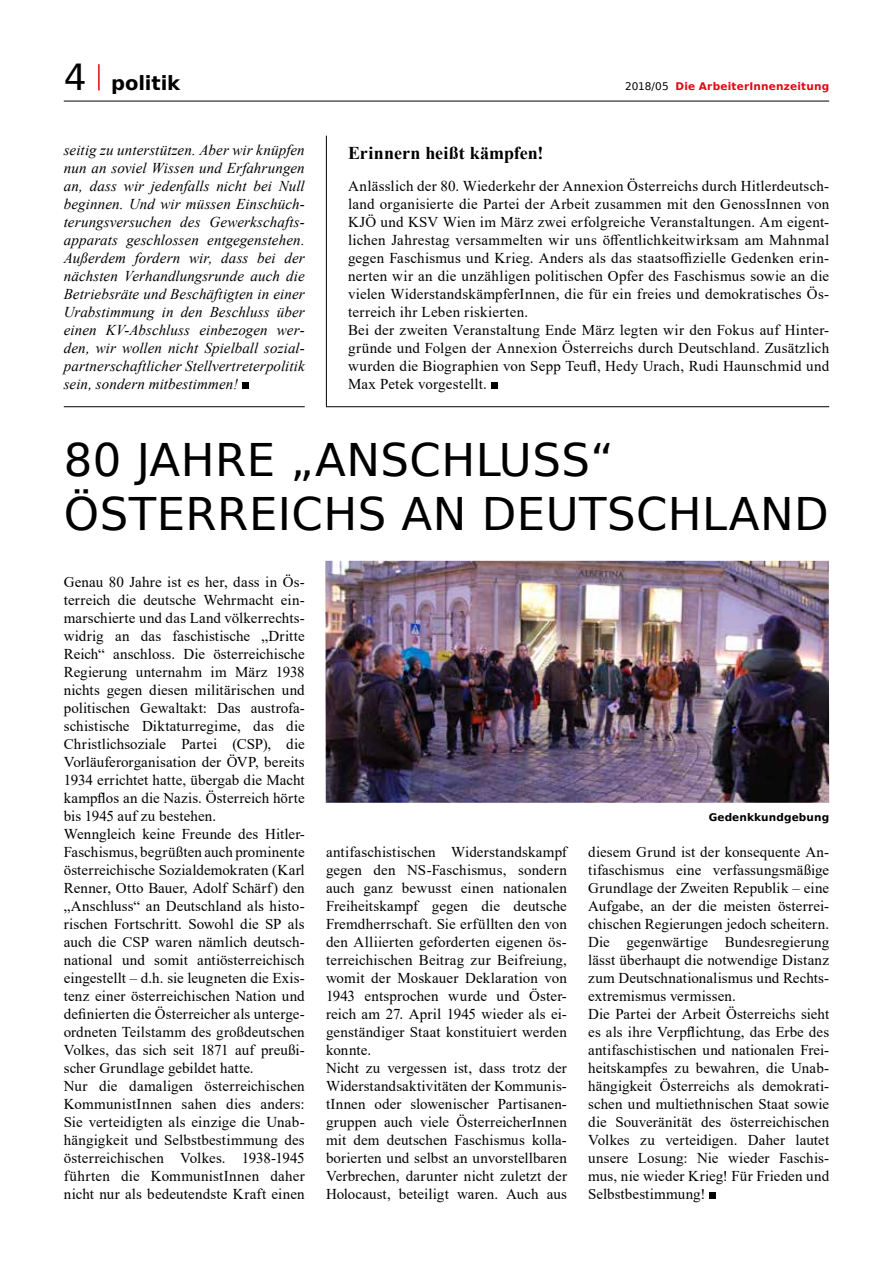
<style>
.page{position:relative;width:893px;height:1263px;background:#fff}
.page>*{position:absolute;margin:0;border:0;box-sizing:border-box;transform-origin:0 0}
.t1{font:45px/54px "Bitstream Vera Sans";letter-spacing:.01em;color:#000}
.t2{font:700 19.5px "Bitstream Vera Sans";letter-spacing:-.005em;color:#000}
.t3{font:700 18px "Times New Roman";letter-spacing:.005em;color:#000}
.t4{font:15px/18px "Times New Roman";letter-spacing:.01em;color:#000}
.t5{font:italic 15px/18px "Times New Roman";letter-spacing:.005em;color:#000;text-align:justify}
.t6{font:700 10.5px "Bitstream Vera Sans";letter-spacing:.02em;color:#e30613}
.t7{font:700 10.5px "Bitstream Vera Sans";letter-spacing:.01em;color:#000}
.s1{font-weight:400;font-size:36px}
.s2{font-weight:400;color:#000}
</style>
<div class="page">
<hr style="left:98px;top:64px;width:2px;height:26px;background:#e30613">
<hr style="left:64px;top:101px;width:765px;height:1px;background:#000">
<hr style="left:326px;top:136px;width:1px;height:270px;background:#000">
<hr style="left:326px;top:406px;width:503px;height:1px;background:#000">
<div style="left:709px;top:1192px;width:7px;height:7px;background:#000"></div>
<div style="left:242px;top:382px;width:7px;height:7px;background:#000"></div>
<hr style="left:64px;top:406px;width:241px;height:1px;background:#000">
<img style="left:325px;top:561px;width:504px;height:242px">
<div style="left:491px;top:382px;width:7px;height:7px;background:#000"></div>
<h2 class="t2" style="left:64px;top:72px;width:118px"><span class="s1">4</span> politik</h2>
<p class="t5" style="left:64px;top:141px;width:242px">seitig zu unterstützen. Aber wir knüpfen nun an soviel Wissen und Erfahrungen an, dass wir jedenfalls nicht bei Null beginnen. Und wir müssen Einschüch&shy;terungsversuchen des Gewerkschafts&shy;apparats geschlossen entgegenstehen.<br>Außerdem fordern wir, dass bei der nächsten Verhandlungsrunde auch die Betriebsräte und Beschäftigten in einer Urabstimmung in den Beschluss über einen KV-Abschluss einbezogen wer&shy;den, wir wollen nicht Spielball sozial&shy;partnerschaftlicher Stellvertreterpolitik sein, sondern mitbestimmen!</p>
<p class="t6" style="left:625px;top:81px;width:206px"><span class="s2">2018/05</span> Die ArbeiterInnenzeitung</p>
<p class="t3" style="left:348px;top:140px;width:197px">Erinnern heißt kämpfen!</p>
<p class="t4" style="left:348px;top:177px;width:483px">Anlässlich der 80. Wiederkehr der Annexion Österreichs durch Hitlerdeutsch&shy;land organisierte die Partei der Arbeit zusammen mit den GenossInnen von KJÖ und KSV Wien im März zwei erfolgreiche Veranstaltungen. Am eigent&shy;lichen Jahrestag versammelten wir uns öffentlichkeitwirksam am Mahnmal gegen Faschismus und Krieg. Anders als das staatsoffizielle Gedenken erin&shy;nerten wir an die unzähligen politischen Opfer des Faschismus sowie an die vielen WiderstandskämpferInnen, die für ein freies und demokratisches Ös&shy;terreich ihr Leben riskierten.<br>Bei der zweiten Veranstaltung Ende März legten wir den Fokus auf Hinter&shy;gründe und Folgen der Annexion Österreichs durch Deutschland. Zusätzlich wurden die Biographien von Sepp Teufl, Hedy Urach, Rudi Haunschmid und Max Petek vorgestellt.</p>
<h1 class="t1" style="left:64px;top:434px;width:766px">80 JAHRE „ANSCHLUSS“<br>ÖSTERREICHS AN DEUTSCHLAND</h1>
<p class="t4" style="left:64px;top:573px;width:242px">Genau 80 Jahre ist es her, dass in Ös&shy;terreich die deutsche Wehrmacht ein&shy;marschierte und das Land völkerrechts&shy;widrig an das faschistische „Dritte Reich“ anschloss. Die österreichische Regierung unternahm im März 1938 nichts gegen diesen militärischen und politischen Gewaltakt: Das austrofa&shy;schistische Diktaturregime, das die Christlichsoziale Partei (CSP), die Vorläuferorganisation der ÖVP, bereits 1934 errichtet hatte, übergab die Macht kampflos an die Nazis. Österreich hörte bis 1945 auf zu bestehen.<br>Wenngleich keine Freunde des Hitler-Faschismus, begrüßten auch prominente österreichische Sozialdemokraten (Karl Renner, Otto Bauer, Adolf Schärf) den „Anschluss“ an Deutschland als histo&shy;rischen Fortschritt. Sowohl die SP als auch die CSP waren nämlich deutsch&shy;national und somit antiösterreichisch eingestellt – d.h. sie leugneten die Exis&shy;tenz einer österreichischen Nation und definierten die Österreicher als unterge&shy;ordneten Teilstamm des großdeutschen Volkes, das sich seit 1871 auf preußi&shy;scher Grundlage gebildet hatte.<br>Nur die damaligen österreichischen KommunistInnen sahen dies anders:<br>Sie verteidigten als einzige die Unab&shy;hängigkeit und Selbstbestimmung des österreichischen Volkes. 1938-1945 führten die KommunistInnen daher nicht nur als bedeutendste Kraft einen</p>
<p class="t7" style="left:709px;top:811px;width:122px">Gedenkkundgebung</p>
<p class="t4" style="left:326px;top:843px;width:242px">antifaschistischen Widerstandskampf gegen den NS-Faschismus, sondern auch ganz bewusst einen nationalen Freiheitskampf gegen die deutsche Fremdherrschaft. Sie erfüllten den von den Alliierten geforderten eigenen ös&shy;terreichischen Beitrag zur Beifreiung, womit der Moskauer Deklaration von 1943 entsprochen wurde und Öster&shy;reich am 27. April 1945 wieder als ei&shy;genständiger Staat konstituiert werden konnte.<br>Nicht zu vergessen ist, dass trotz der Widerstandsaktivitäten der Kommunis&shy;tInnen oder slowenischer Partisanen&shy;gruppen auch viele ÖsterreicherInnen mit dem deutschen Faschismus kolla&shy;borierten und selbst an unvorstellbaren Verbrechen, darunter nicht zuletzt der Holocaust, beteiligt waren. Auch aus</p>
<p class="t4" style="left:588px;top:843px;width:242px">diesem Grund ist der konsequente An&shy;tifaschismus eine verfassungsmäßige Grundlage der Zweiten Republik – eine Aufgabe, an der die meisten österrei&shy;chischen Regierungen jedoch scheitern.<br>Die gegenwärtige Bundesregierung lässt überhaupt die notwendige Distanz zum Deutschnationalismus und Rechts&shy;extremismus vermissen.<br>Die Partei der Arbeit Österreichs sieht es als ihre Verpflichtung, das Erbe des antifaschistischen und nationalen Frei&shy;heitskampfes zu bewahren, die Unab&shy;hängigkeit Österreichs als demokrati&shy;schen und multiethnischen Staat sowie die Souveränität des österreichischen Volkes zu verteidigen. Daher lautet unsere Losung: Nie wieder Faschis&shy;mus, nie wieder Krieg! Für Frieden und Selbstbestimmung!</p>
</div>
